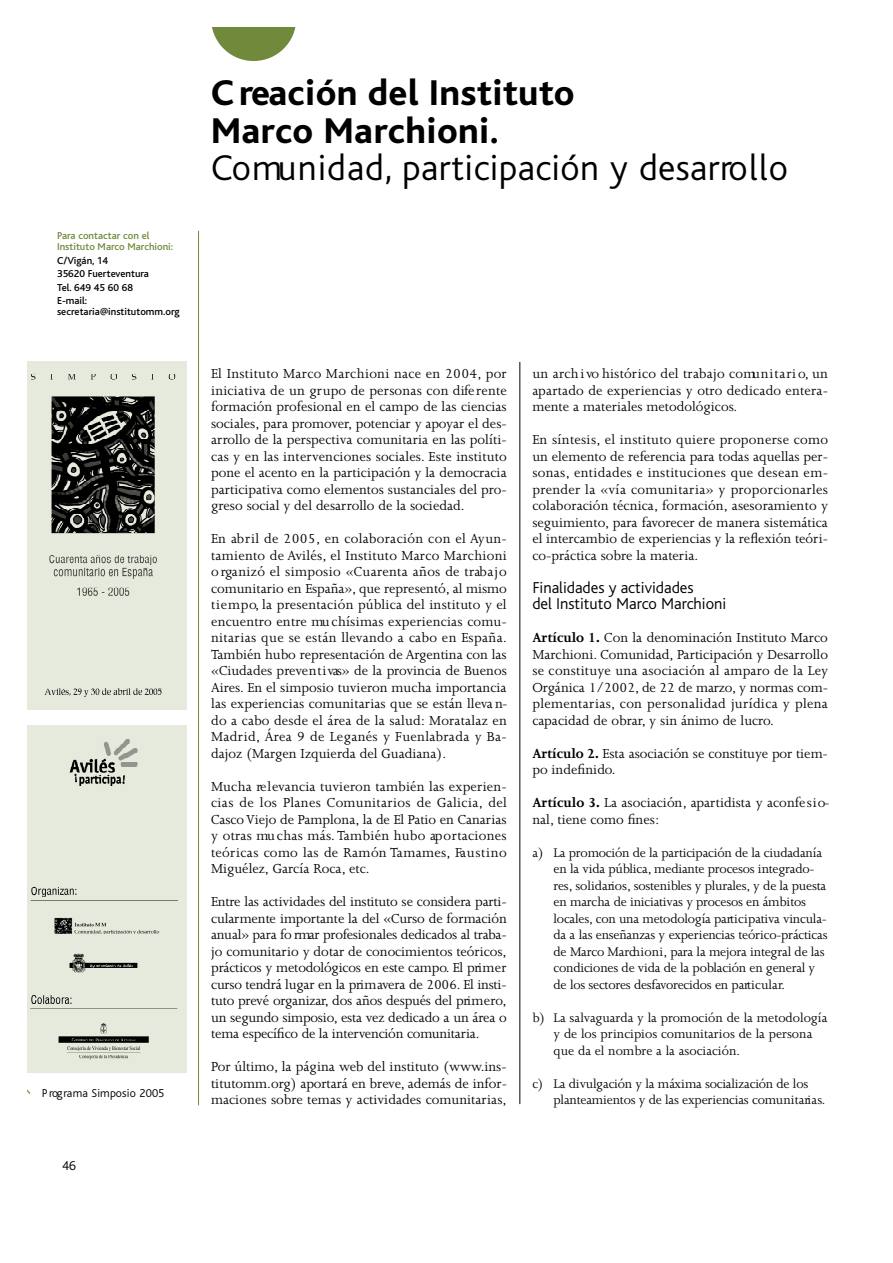
<style>
.page{position:relative;width:893px;height:1263px;background:#fff}
.page>*{position:absolute;margin:0;border:0;box-sizing:border-box;transform-origin:0 0}
.t1{font:800 37.5px/37.5px "Bliss";letter-spacing:.01em;color:#000}
.t2{font:300 37.5px "Bliss";letter-spacing:.01em;color:#000}
.t3{font:300 16.5px/16.5px "Bliss";color:#000}
.t4{font:15px/16.5px "Joanna";color:#000;text-align:justify}
.t5{font:14.25px/16.5px "Joanna";letter-spacing:-.015em;color:#000}
.t6{font:300 13.5px "Bliss";color:#000}
.t7{font:300 12px "Bliss";letter-spacing:.01em;color:#000}
.t8{font:500 10.5px/13.4px "Bliss";color:#000}
.t9{font:500 10.5px/11.4px "Bliss";color:#70893b}
.s1{font-weight:700}
</style>
<div class="page">
<hr style="left:519px;top:362px;width:1px;height:742px;background:#000">
<svg style="left:212px;top:27px;width:84px;height:34px"></svg>
<img style="left:27px;top:362px;width:159px;height:348px">
<img style="left:27px;top:726px;width:159px;height:346px">
<hr style="left:198px;top:231px;width:1px;height:874px;background:#70893b">
<p class="t9" style="left:57px;top:230px;width:118px">Para contactar con el<br>Instituto Marco Marchioni:</p>
<p class="t8" style="left:57px;top:254px;width:93px">C/Vigán, 14<br>35620 Fuerteventura<br>Tel. 649 45 60 68<br>E-mail:</p>
<p class="t8" style="left:57px;top:305px;width:124px">secretaria@institutomm.org</p>
<p class="t7" style="left:42px;top:1088px;width:124px">P rog rama Simposio 2005</p>
<p class="t6" style="left:62px;top:1160px;width:15px">46</p>
<h1 class="t1" style="left:211px;top:75px;width:365px">C reación del Instituto<br>M a rco March io n i.</h1>
<h1 class="t2" style="left:211px;top:152px;width:578px">Co mu n id a d , p a rticipación y desarro llo</h1>
<p class="t4" style="left:211px;top:367px;width:297px">El Instituto Marco Marchioni nace en 2004, p o r in ic iativa de un grupo de personas con dife re n te fo rmación pro fesional en el campo de las ciencias sociales, para promover, potenciar y apoyar el des&shy;arrollo de la perspectiva comunitaria en las políti&shy;cas y en las intervenciones sociales. Este instituto pone el acento en la participación y la democracia participativa como elementos sustanciales del pro&shy;greso social y del desarrollo de la sociedad.</p>
<p class="t4" style="left:211px;top:532px;width:298px">En ab ril de 2005, en colaboración con el Ay u n&shy;tamiento de Av ilé s, el Instituto Marco March io n i o rganizó el simposio «Cuarenta años de trab a jo comunitario en España», que representó, al mismo tie m p o, la presentación pública del instituto y el e n c u e n tro entre mu chísimas experiencias comu&shy;n ita rias que se están llevando a cabo en España.<br>También hubo representación de Argentina con las «Ciudades preve n tivas» de la provincia de Buenos Aires. En el simposio tuvieron mucha importancia las experiencias comu n ita rias que se están lleva n&shy;do a cabo desde el área de la salud: M o ratalaz en M a d rid , Á rea 9 de Leganés y Fuenlabrada y Ba&shy;dajoz (Margen Izquierda del Guadiana).</p>
<p class="t4" style="left:211px;top:780px;width:297px">M u cha re levancia tuvieron también las experie n&shy;cias de los Planes Comu n ita rios de Galicia, d e l Casco Viejo de Pamplona, la de El Patio en Canarias y otras mu chas más. También hubo ap o rta c io n e s te ó ricas como las de Ramón Ta m a m e s , Fa u s tin o Miguélez, García Roca, etc.</p>
<p class="t4" style="left:211px;top:895px;width:297px">E n tre las actividades del instituto se considera parti&shy;c u la rmente importante la del «Curso de fo rm a c ió n a nual» para fo rmar pro fesionales dedicados al trab a&shy;jo comu n ita rio y dotar de conocimientos teóric o s, prácticos y metodológicos en este campo. El prim e r curso tendrá lugar en la prim avera de 2006. El insti&shy;tuto prevé org a n iz a r, dos años después del prim e ro, un segundo simposio, esta vez dedicado a un área o tema específico de la intervención comu n ita ria .</p>
<p class="t4" style="left:211px;top:1060px;width:297px">Por último, la página web del instituto (www.ins&shy;titutomm.org) aportará en breve, además de infor&shy;maciones sobre temas y actividades comu n ita ria s,</p>
<p class="t4" style="left:532px;top:367px;width:297px">un arch i vo histórico del trabajo comu n ita ri o, u n ap a rtado de experiencias y otro dedicado entera&shy;mente a materiales metodológicos.</p>
<p class="t4" style="left:532px;top:433px;width:297px">En síntesis, el instituto quiere proponerse como un elemento de referencia para todas aquellas per&shy;s o n a s , entidades e instituciones que desean em&shy;p render la «vía comu n ita ria» y pro p o r c io n a r le s c o laboración técnica, fo rm a c ió n , asesoramiento y seguimiento, para favorecer de manera sistemática el intercambio de experiencias y la reflexión teóri&shy;co-práctica sobre la materia.</p>
<p class="t3" style="left:532px;top:580px;width:195px">Finalidades y actividades<br>del Instituto Marco Marchioni</p>
<p class="t4" style="left:532px;top:631px;width:297px"><span class="s1">Artículo 1.</span> Con la denominación Instituto Marco Marchioni. Comunidad, Participación y Desarrollo se constituye una asociación al amparo de la Ley Orgánica 1/2002, de 22 de marzo, y normas com&shy;p le m e n ta ria s , con personalidad jurídica y plena capacidad de obrar, y sin ánimo de lucro.</p>
<p class="t4" style="left:532px;top:747px;width:297px"><span class="s1">Artículo 2.</span> Esta asociación se constituye por tiem&shy;po indefinido.</p>
<p class="t4" style="left:532px;top:796px;width:298px"><span class="s1">Artículo 3.</span> La asociación, ap a rtidista y aconfe s i o&shy;nal, tiene como fines:</p>
<p class="t5" style="left:553px;top:846px;width:275px;text-indent:-21px">a) La promoción de la participación de la ciudadanía en la vida públic a , mediante procesos integrado&shy;re s, so lid a rio s, so ste n ibles y plurales, y de la puesta en marcha de iniciativas y procesos en ámbitos<br>lo c a le s, con una metodología partic ip ativa vincula&shy;da a las enseñanzas y experiencias teóric o -p rá c tic a s de Marco March io n i, para la mejora integral de las condiciones de vida de la población en general y de los sectores desfavo recidos en partic u la r.</p>
<p class="t5" style="left:553px;top:1011px;width:275px;text-indent:-21px">b) La salvaguarda y la promoción de la metodología y de los principios comunitarios de la persona que da el nombre a la asociación.</p>
<p class="t5" style="left:553px;top:1077px;width:273px;text-indent:-21px">c ) La divulgación y la máxima socialización de los planteamientos y de las experiencias comu n ita ria s.</p>
</div>
